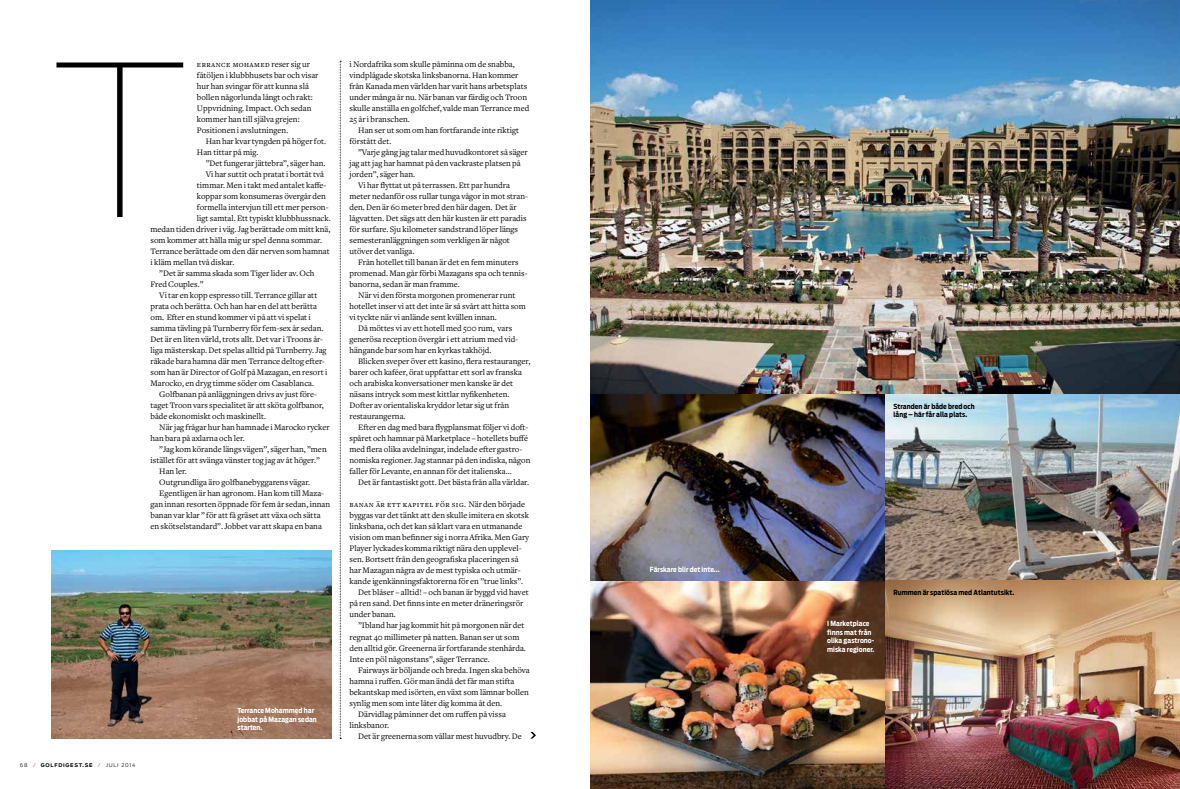
<style>
.page{position:relative;width:1180px;height:789px;background:#fff}
.page>*{position:absolute;margin:0;border:0;box-sizing:border-box;transform-origin:0 0}
.t1{font:100 208.2px "Antenna";color:#000}
.t2{font:8.8px/11px "Freight Text";color:#000}
.t3{font:8.8px "Freight Text Book SC";letter-spacing:.05em;color:#000}
.t4{font:700 7px/8.5px "Antenna Cond";letter-spacing:.01em;color:#fff}
.t5{font:700 7px/8.5px "Antenna Cond";letter-spacing:.01em;color:#000}
.t6{font:700 5px "Antenna";letter-spacing:.15em;color:#000}
.s1{font-family:"Freight Text"}
.s2{font-weight:300}
.s3{font-weight:300;color:#ed1d24}
</style>
<div class="page">
<img style="left:590px;top:0;width:589px;height:394px">
<img style="left:590px;top:394px;width:294px;height:394px">
<img style="left:884px;top:394px;width:295px;height:186px">
<img style="left:51px;top:550px;width:280px;height:188px">
<img style="left:884px;top:580px;width:295px;height:208px">
<svg style="left:340px;top:61px;width:1px;height:677px"></svg>
<svg style="left:530px;top:731px;width:6px;height:7px"></svg>
<p class="t3" style="left:197px;top:59px;width:114px">errance mohamed <span class="s1">reser sig ur</span></p>
<p class="t2" style="left:197px;top:70px;width:123px">fåtöljen i klubbhusets bar och visar hur han svingar för att kunna slå bollen någorlunda långt och rakt:<br>Uppvridning. Impact. Och sedan kommer han till själva grejen:<br>Positionen i avslutningen.</p>
<p class="t2" style="left:197px;top:136px;width:131px;text-indent:9px">Han har kvar tyngden på höger fot.<br>Han tittar på mig.</p>
<p class="t2" style="left:206px;top:158px;width:121px">”Det fungerar jättebra”, säger han.</p>
<p class="t2" style="left:206px;top:169px;width:120px">Vi har suttit och pratat i bortåt två</p>
<p class="t2" style="left:197px;top:180px;width:131px">timmar. Men i takt med antalet kaffe-</p>
<p class="t2" style="left:197px;top:191px;width:130px">koppar som konsumeras övergår den</p>
<p class="t2" style="left:197px;top:202px;width:133px">formella intervjun till ett mer person-</p>
<p class="t2" style="left:197px;top:213px;width:135px">ligt samtal. Ett typiskt klubbhussnack.</p>
<p class="t2" style="left:150px;top:224px;width:181px">medan tiden driver i väg. Jag berättade om mitt knä,</p>
<p class="t2" style="left:150px;top:235px;width:173px">som kommer att hålla mig ur spel denna sommar.</p>
<p class="t2" style="left:150px;top:246px;width:181px">Terrance berättade om den där nerven som hamnat</p>
<p class="t2" style="left:150px;top:257px;width:85px">i kläm mellan två diskar.</p>
<p class="t2" style="left:159px;top:268px;width:157px">”Det är samma skada som Tiger lider av. Och</p>
<p class="t2" style="left:150px;top:279px;width:54px">Fred Couples.”</p>
<p class="t2" style="left:159px;top:290px;width:160px">Vi tar en kopp espresso till. Terrance gillar att</p>
<p class="t2" style="left:150px;top:301px;width:168px">prata och berätta. Och han har en del att berätta</p>
<p class="t2" style="left:150px;top:312px;width:162px">om. Efter en stund kommer vi på att vi spelat i</p>
<p class="t2" style="left:150px;top:323px;width:174px">samma tävling på Turnberry för fem-sex år sedan.</p>
<p class="t2" style="left:150px;top:334px;width:174px">Det är en liten värld, trots allt. Det var i Troons år-</p>
<p class="t2" style="left:150px;top:345px;width:177px">liga mästerskap. Det spelas alltid på Turnberry. Jag</p>
<p class="t2" style="left:150px;top:356px;width:176px">råkade bara hamna där men Terrance deltog efter-</p>
<p class="t2" style="left:150px;top:367px;width:178px">som han är Director of Golf på Mazagan, en resort i</p>
<p class="t2" style="left:150px;top:378px;width:165px">Marocko, en dryg timme söder om Casablanca.</p>
<p class="t2" style="left:159px;top:389px;width:159px">Golfbanan på anläggningen drivs av just före-</p>
<p class="t2" style="left:150px;top:400px;width:175px">taget Troon vars specialitet är att sköta golfbanor,</p>
<p class="t2" style="left:150px;top:411px;width:117px">både ekonomiskt och maskinellt.</p>
<p class="t2" style="left:159px;top:422px;width:172px">När jag frågar hur han hamnade i Marocko rycker</p>
<p class="t2" style="left:150px;top:433px;width:96px">han bara på axlarna och ler.</p>
<p class="t2" style="left:159px;top:444px;width:169px">”Jag kom körande längs vägen”, säger han, ”men</p>
<p class="t2" style="left:150px;top:455px;width:171px">istället för att svänga vänster tog jag av åt höger.”</p>
<p class="t2" style="left:159px;top:466px;width:29px">Han ler.</p>
<p class="t2" style="left:159px;top:477px;width:152px">Outgrundliga äro golfbanebyggarens vägar.</p>
<p class="t2" style="left:159px;top:488px;width:166px">Egentligen är han agronom. Han kom till Maza-</p>
<p class="t2" style="left:150px;top:499px;width:181px">gan innan resorten öppnade för fem år sedan, innan</p>
<p class="t2" style="left:150px;top:510px;width:171px">banan var klar ” för att få gräset att växa och sätta</p>
<p class="t2" style="left:150px;top:521px;width:173px">en skötselstandard”. Jobbet var att skapa en bana</p>
<h1 class="t1" style="left:49px;top:23px;width:143px">T</h1>
<p class="t6" style="left:20px;top:761px;width:117px"><span class="s2">68</span> <span class="s3">/</span> GOLFDIGEST.SE <span class="s3">/</span> <span class="s2">JULI 2014</span></p>
<p class="t4" style="left:237px;top:706px;width:81px">Terrance Mohammed har jobbat på Mazagan sedan starten.</p>
<p class="t2" style="left:349px;top:59px;width:181px">i Nordafrika som skulle påminna om de snabba, vindplågade skotska linksbanorna. Han kommer från Kanada men världen har varit hans arbetsplats under många år nu. När banan var färdig och Troon skulle anställa en golfchef, valde man Terrance med 25 år i branschen.</p>
<p class="t2" style="left:349px;top:125px;width:171px;text-indent:9px">Han ser ut som om han fortfarande inte riktigt förstått det.</p>
<p class="t2" style="left:358px;top:147px;width:171px">”Varje gång jag talar med huvudkontoret så säger</p>
<p class="t2" style="left:349px;top:158px;width:173px">jag att jag har hamnat på den vackraste platsen på</p>
<p class="t2" style="left:349px;top:169px;width:67px">jorden”, säger han.</p>
<p class="t2" style="left:358px;top:180px;width:153px">Vi har flyttat ut på terrassen. Ett par hundra</p>
<p class="t2" style="left:349px;top:191px;width:180px">meter nedanför oss rullar tunga vågor in mot stran-</p>
<p class="t2" style="left:349px;top:202px;width:169px">den. Den är 60 meter bred den här dagen. Det är</p>
<p class="t2" style="left:349px;top:213px;width:179px">lågvatten. Det sägs att den här kusten är ett paradis</p>
<p class="t2" style="left:349px;top:224px;width:170px">för surfare. Sju kilometer sandstrand löper längs</p>
<p class="t2" style="left:349px;top:235px;width:162px">semesteranläggningen som verkligen är något</p>
<p class="t2" style="left:349px;top:246px;width:66px">utöver det vanliga.</p>
<p class="t2" style="left:358px;top:257px;width:162px">Från hotellet till banan är det en fem minuters</p>
<p class="t2" style="left:349px;top:268px;width:179px">promenad. Man går förbi Mazagans spa och tennis-</p>
<p class="t2" style="left:349px;top:279px;width:112px">banorna, sedan är man framme.</p>
<p class="t2" style="left:358px;top:290px;width:159px">När vi den första morgonen promenerar runt</p>
<p class="t2" style="left:349px;top:301px;width:178px">hotellet inser vi att det inte är så svårt att hitta som</p>
<p class="t2" style="left:349px;top:312px;width:149px">vi tyckte när vi anlände sent kvällen innan.</p>
<p class="t2" style="left:358px;top:323px;width:155px">Då möttes vi av ett hotell med 500 rum, vars</p>
<p class="t2" style="left:349px;top:334px;width:170px">generösa reception övergår i ett atrium med vid-</p>
<p class="t2" style="left:349px;top:345px;width:143px">hängande bar som har en kyrkas takhöjd.</p>
<p class="t2" style="left:358px;top:356px;width:173px">Blicken sveper över ett kasino, flera restauranger,</p>
<p class="t2" style="left:349px;top:367px;width:174px">barer och kaféer, örat uppfattar ett sorl av franska</p>
<p class="t2" style="left:349px;top:378px;width:165px">och arabiska konversationer men kanske är det</p>
<p class="t2" style="left:349px;top:389px;width:161px">näsans intryck som mest kittlar nyfikenheten.</p>
<p class="t2" style="left:349px;top:400px;width:161px">Dofter av orientaliska kryddor letar sig ut från</p>
<p class="t2" style="left:349px;top:411px;width:58px">restaurangerna.</p>
<p class="t2" style="left:358px;top:422px;width:171px">Efter en dag med bara flygplansmat följer vi doft-</p>
<p class="t2" style="left:349px;top:433px;width:180px">spåret och hamnar på Marketplace – hotellets buffé</p>
<p class="t2" style="left:349px;top:444px;width:174px">med flera olika avdelningar, indelade efter gastro-</p>
<p class="t2" style="left:349px;top:455px;width:182px">nomiska regioner. Jag stannar på den indiska, någon</p>
<p class="t2" style="left:349px;top:466px;width:164px">faller för Levante, en annan för det italienska...</p>
<p class="t2" style="left:358px;top:477px;width:172px">Det är fantastiskt gott. Det bästa från alla världar.</p>
<p class="t3" style="left:349px;top:499px;width:177px">banan är ett kapitel för sig. <span class="s1">När den började</span></p>
<p class="t2" style="left:349px;top:510px;width:181px">byggas var det tänkt att den skulle imitera en skotsk</p>
<p class="t2" style="left:349px;top:521px;width:174px">linksbana, och det kan så klart vara en utmanande</p>
<p class="t2" style="left:349px;top:532px;width:181px">vision om man befinner sig i norra Afrika. Men Gary</p>
<p class="t2" style="left:349px;top:543px;width:173px">Player lyckades komma riktigt nära den upplevel-</p>
<p class="t2" style="left:349px;top:554px;width:170px">sen. Bortsett från den geografiska placeringen så</p>
<p class="t2" style="left:349px;top:565px;width:172px">har Mazagan några av de mest typiska och utmär-</p>
<p class="t2" style="left:349px;top:576px;width:175px">kande igenkänningsfaktorerna för en ”true links”.</p>
<p class="t2" style="left:358px;top:587px;width:172px">Det blåser – alltid! – och banan är byggd vid havet</p>
<p class="t2" style="left:349px;top:598px;width:175px">på ren sand. Det finns inte en meter dräneringsrör</p>
<p class="t2" style="left:349px;top:609px;width:48px">under banan.</p>
<p class="t2" style="left:358px;top:620px;width:168px">”Ibland har jag kommit hit på morgonen när det</p>
<p class="t2" style="left:349px;top:631px;width:171px">regnat 40 millimeter på natten. Banan ser ut som</p>
<p class="t2" style="left:349px;top:642px;width:178px">den alltid gör. Greenerna är fortfarande stenhårda.</p>
<p class="t2" style="left:349px;top:653px;width:142px">Inte en pöl någonstans”, säger Terrance.</p>
<p class="t2" style="left:358px;top:664px;width:173px">Fairways är böljande och breda. Ingen ska behöva</p>
<p class="t2" style="left:349px;top:675px;width:166px">hamna i ruffen. Gör man ändå det får man stifta</p>
<p class="t2" style="left:349px;top:686px;width:181px">bekantskap med isörten, en växt som lämnar bollen</p>
<p class="t2" style="left:349px;top:697px;width:154px">synlig men som inte låter dig komma åt den.</p>
<p class="t2" style="left:358px;top:708px;width:149px">Därvidlag påminner det om ruffen på vissa</p>
<p class="t2" style="left:349px;top:719px;width:41px">linksbanor.</p>
<p class="t2" style="left:358px;top:730px;width:165px">Det är greenerna som vållar mest huvudbry. De</p>
<p class="t4" style="left:649px;top:565px;width:71px">Färskare blir det inte...</p>
<p class="t5" style="left:893px;top:401px;width:83px">Stranden är både bred och lång – här får alla plats.</p>
<p class="t4" style="left:827px;top:619px;width:49px">I Marketplace finns mat från olika gastrono&shy;miska regioner.</p>
<p class="t5" style="left:893px;top:588px;width:122px">Rummen är spatiösa med Atlantutsikt.</p>
</div>
